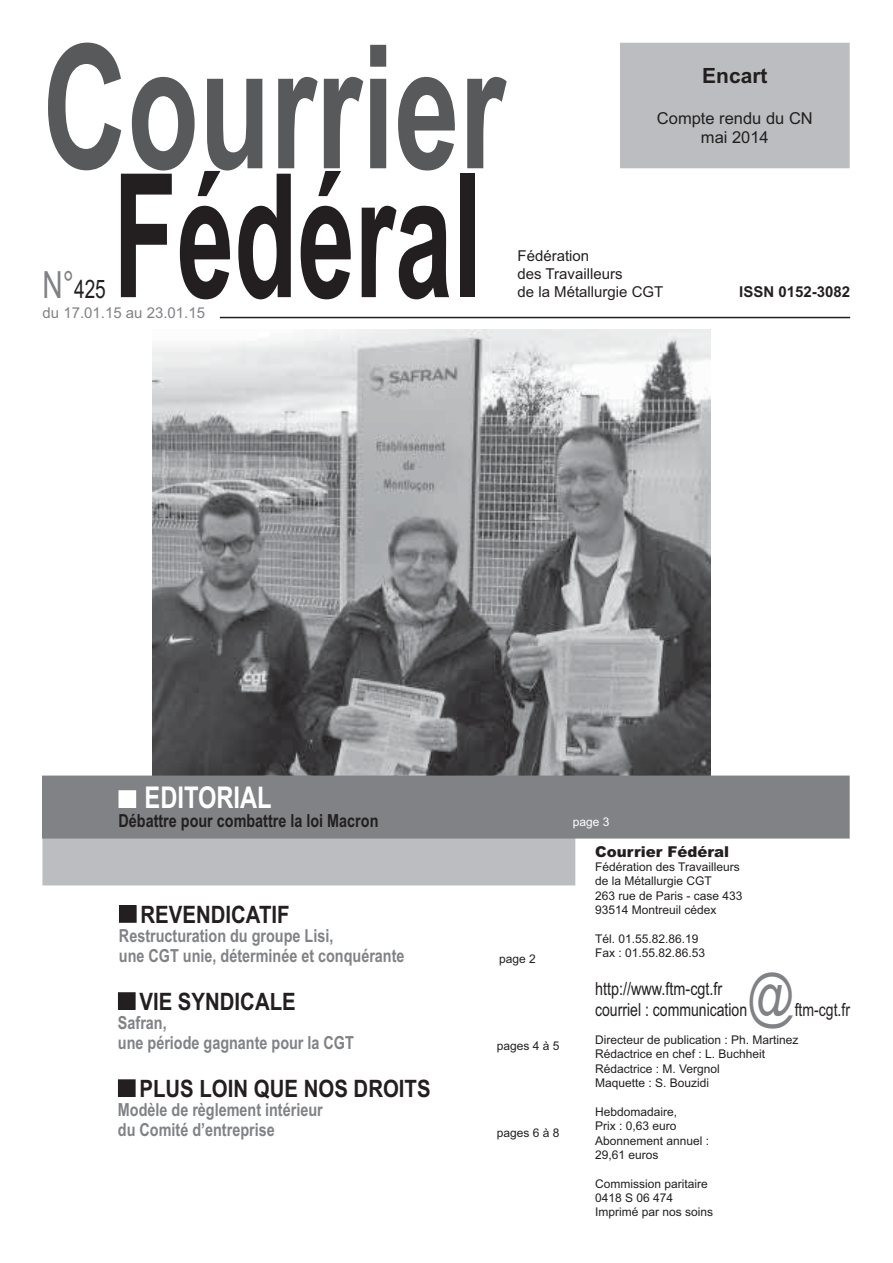
<style>
.page{position:relative;width:893px;height:1263px;background:#fff}
.page>*{position:absolute;margin:0;border:0;box-sizing:border-box;transform-origin:0 0}
.t1{font:700 172.5px "Arial";color:#58595b;scale:.68 1}
.t2{font:700 172.5px "Arial";color:#231f20;scale:.6 1}
.t3{font:60px "Arial";color:#808285;scale:.78 1}
.t4{font:700 30px "Arial";color:#fff;scale:.79 1}
.t5{font:25.5px "Arial";color:#231f20;scale:.75 1}
.t6{font:700 24px "Arial";color:#231f20;scale:.85 1}
.t7{font:700 21px "Arial";color:#231f20}
.t8{font:700 18px/19.5px "Arial";color:#808285;scale:.8 1}
.t9{font:18px/21px "Arial";color:#231f20;scale:.8 1}
.t10{font:700 18px "Arial";color:#231f20;scale:.8 1}
.t11{font:18px "Arial";color:#231f20;scale:.78 1}
.t12{font:16.5px/19.5px "Arial";color:#231f20;text-align:center}
.t13{font:15px/18px "Arial";color:#231f20}
.t14{font:15px "Arial";color:#808285}
.t15{font:900 15px "Arial";color:#231f20}
.t16{font:700 15px "Arial";color:#231f20}
.t17{font:12px/14.4px "Arial";color:#231f20}
.t18{font:12px "Arial";color:#fff}
.s1{font-size:37.5px;color:#808285}
</style>
<div class="page">
<hr style="left:220px;top:317px;width:630px;height:1px;background:#231f20">
<img style="left:152px;top:329px;width:558px;height:447px">
<div style="left:43px;top:838px;width:531px;height:47px;background:#bbbdc0"></div>
<div style="left:43px;top:776px;width:806px;height:62px;background:#808285"></div>
<div style="left:42px;top:776px;width:808px;height:63px;border:2px solid #808285"></div>
<div style="left:120px;top:906px;width:16px;height:16px;background:#231f20"></div>
<div style="left:119px;top:905px;width:18px;height:18px;border:1px solid #231f20"></div>
<div style="left:118px;top:993px;width:17px;height:16px;background:#231f20"></div>
<div style="left:118px;top:992px;width:18px;height:18px;border:1px solid #231f20"></div>
<div style="left:119px;top:791px;width:17px;height:16px;background:#fff"></div>
<div style="left:119px;top:790px;width:17px;height:18px;border:1px solid #fff"></div>
<div style="left:118px;top:1080px;width:17px;height:16px;background:#231f20"></div>
<div style="left:118px;top:1079px;width:18px;height:18px;border:1px solid #231f20"></div>
<div style="left:621px;top:44px;width:228px;height:124px;background:#bbbdc0"></div>
<div style="left:620px;top:43px;width:230px;height:125px;border:2px solid #bbbdc0"></div>
<h1 class="t1" style="left:43px;top:-7px;width:682px">Courrier</h1>
<h1 class="t2" style="left:113px;top:122px;width:615px">Fédéral</h1>
<h3 class="t5" style="left:43px;top:272px;width:86px"><span class="s1">N°</span>425</h3>
<p class="t14" style="left:43px;top:302px;width:164px">du 17.01.15 au 23.01.15</p>
<h3 class="t7" style="left:702px;top:62px;width:67px">Encart</h3>
<h3 class="t12" style="left:657px;top:108px;width:157px">Compte rendu du CN mai 2014</h3>
<p class="t13" style="left:517px;top:247px;width:147px">Fédération<br>des Travailleurs<br>de la Métallurgie CGT</p>
<p class="t16" style="left:739px;top:282px;width:112px">ISSN 0152-3082</p>
<h3 class="t4" style="left:145px;top:777px;width:163px">EDITORIAL</h3>
<h3 class="t10" style="left:119px;top:809px;width:326px">Débattre pour combattre la loi Macron</h3>
<p class="t18" style="left:573px;top:814px;width:38px">page 3</p>
<h3 class="t6" style="left:140px;top:898px;width:177px">REVENDICATIF</h3>
<h3 class="t8" style="left:119px;top:927px;width:358px">Restructuration du groupe Lisi,<br>une CGT unie, déterminée et conquérante</h3>
<h3 class="t6" style="left:139px;top:985px;width:185px">VIE SYNDICALE</h3>
<h3 class="t8" style="left:118px;top:1014px;width:296px">Safran,<br>une période gagnante pour la CGT</h3>
<h3 class="t6" style="left:139px;top:1073px;width:344px">PLUS LOIN QUE NOS DROITS</h3>
<h3 class="t8" style="left:118px;top:1101px;width:257px">Modèle de règlement intérieur du Comité d’entreprise</h3>
<p class="t17" style="left:499px;top:952px;width:38px">page 2</p>
<p class="t17" style="left:497px;top:1039px;width:64px">pages 4 à 5</p>
<p class="t17" style="left:497px;top:1126px;width:64px">pages 6 à 8</p>
<p class="t15" style="left:595px;top:840px;width:136px">Courrier Fédéral</p>
<p class="t17" style="left:595px;top:860px;width:149px">Fédération des Travailleurs de la Métallurgie CGT<br>263 rue de Paris - case 433<br>93514 Montreuil cédex</p>
<p class="t17" style="left:595px;top:932px;width:112px">Tél. 01.55.82.86.19<br>Fax : 01.55.82.86.53</p>
<h3 class="t9" style="left:595px;top:979px;width:192px">http://www.ftm-cgt.fr courriel : communication</h3>
<h2 class="t3" style="left:747px;top:956px;width:62px">@</h2>
<h3 class="t11" style="left:795px;top:998px;width:72px">ftm-cgt.fr</h3>
<p class="t17" style="left:595px;top:1032px;width:205px">Directeur de publication : Ph. Martinez<br>Rédactrice en chef : L. Buchheit<br>Rédactrice : M. Vergnol<br>Maquette : S. Bouzidi</p>
<p class="t17" style="left:595px;top:1104px;width:116px">Hebdomadaire,<br>Prix : 0,63 euro<br>Abonnement annuel :<br>29,61 euros</p>
<p class="t17" style="left:595px;top:1176px;width:119px">Commission paritaire<br>0418 S 06 474<br>Imprimé par nos soins</p>
</div>
